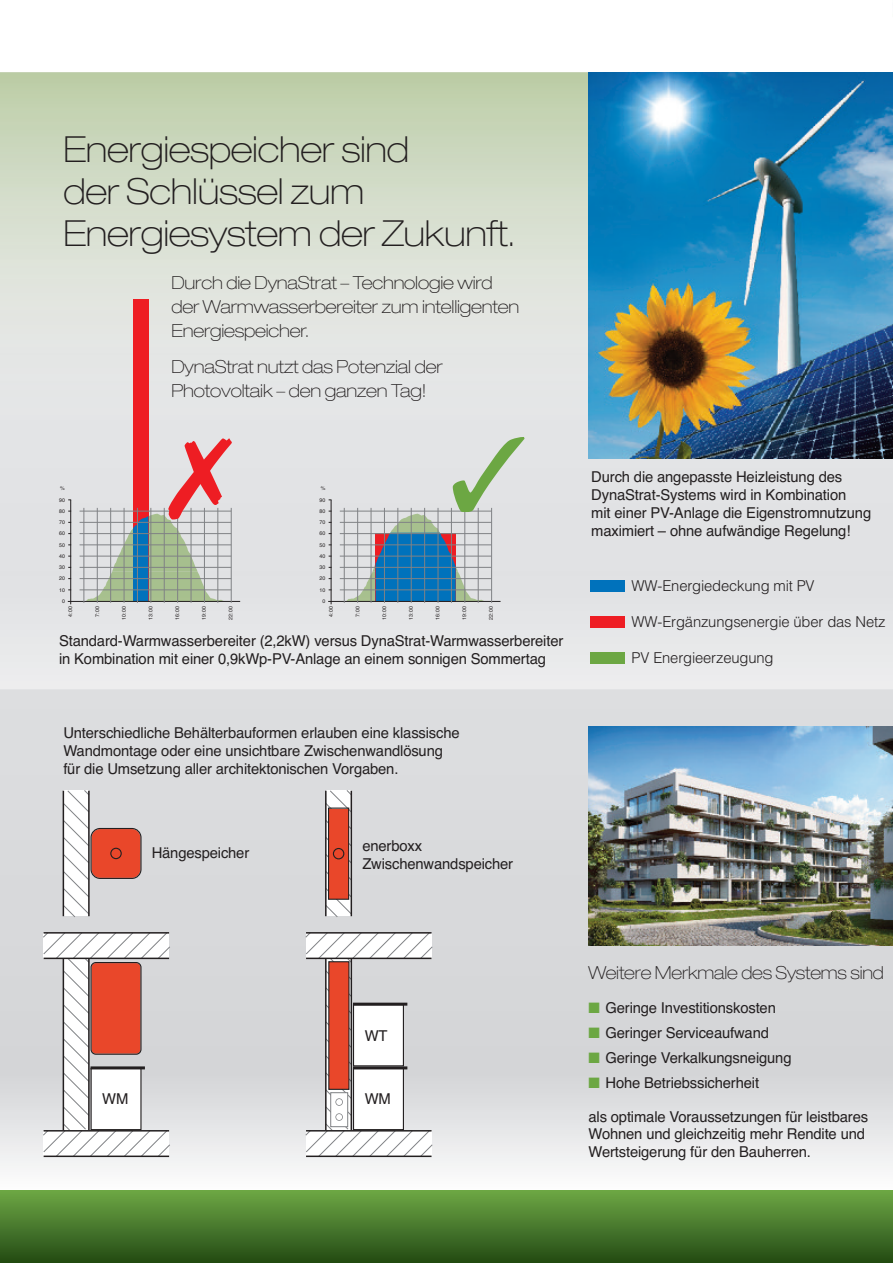
<style>
.page{position:relative;width:893px;height:1263px;background:#fff}
.page>*{position:absolute;margin:0;border:0;box-sizing:border-box;transform-origin:0 0}
.t1{font:100 expanded 36px/42px "Helvetica Neue";letter-spacing:-.01em;color:#231f20}
.t2{font:100 expanded 18px/24px "Helvetica Neue";letter-spacing:-.01em;color:#231f20}
.t3{font:15px/18px "Helvetica";letter-spacing:-.01em;color:#231f20}
.t4{font:300 15px "Helvetica";letter-spacing:-.01em;color:#231f20}
.t5{font:5.25px/11.2px "Helvetica";color:#231f20;text-align:center}
.s1{color:#6ca743}
</style>
<div class="page">
<div style="left:0;top:72px;width:893px;height:1119px;background:#dbdcde"></div>
<div style="left:0;top:572px;width:893px;height:117px;background:#e6e7e9"></div>
<img style="left:0;top:1128px;width:893px;height:63px">
<div style="left:0;top:1191px;width:893px;height:72px;background:linear-gradient(to bottom,#6da645,#244c14)"></div>
<img style="left:0;top:72px;width:893px;height:367px">
<img style="left:588px;top:72px;width:304px;height:386px">
<img style="left:588px;top:727px;width:304px;height:218px">
<img style="left:372px;top:514px;width:86px;height:58px">
<img style="left:346px;top:572px;width:139px;height:29px">
<svg style="left:376px;top:534px;width:80px;height:67px"></svg>
<img style="left:112px;top:514px;width:86px;height:58px">
<img style="left:86px;top:572px;width:138px;height:29px">
<div style="left:133px;top:299px;width:15px;height:302px;background:#ee1d23"></div>
<svg style="left:133px;top:516px;width:15px;height:85px"></svg>
<hr style="left:68px;top:601px;width:172px;height:1px;background:#231f20">
<hr style="left:70px;top:500px;width:1px;height:104px;background:#231f20">
<hr style="left:84px;top:508px;width:1px;height:95px;background:#808285">
<hr style="left:97px;top:508px;width:1px;height:95px;background:#808285">
<hr style="left:110px;top:508px;width:1px;height:95px;background:#808285">
<hr style="left:124px;top:508px;width:1px;height:95px;background:#808285">
<hr style="left:137px;top:508px;width:1px;height:95px;background:#808285">
<hr style="left:151px;top:508px;width:1px;height:95px;background:#808285">
<hr style="left:164px;top:508px;width:1px;height:95px;background:#808285">
<hr style="left:177px;top:508px;width:1px;height:95px;background:#808285">
<hr style="left:191px;top:508px;width:1px;height:95px;background:#808285">
<hr style="left:204px;top:508px;width:1px;height:95px;background:#808285">
<hr style="left:218px;top:508px;width:1px;height:95px;background:#808285">
<hr style="left:231px;top:508px;width:1px;height:95px;background:#808285">
<hr style="left:80px;top:511px;width:151px;height:1px;background:#808285">
<hr style="left:328px;top:601px;width:173px;height:1px;background:#231f20">
<hr style="left:331px;top:500px;width:1px;height:104px;background:#231f20">
<hr style="left:344px;top:508px;width:1px;height:95px;background:#808285">
<hr style="left:357px;top:508px;width:1px;height:95px;background:#808285">
<hr style="left:371px;top:508px;width:1px;height:95px;background:#808285">
<hr style="left:384px;top:508px;width:1px;height:95px;background:#808285">
<hr style="left:398px;top:508px;width:1px;height:95px;background:#808285">
<hr style="left:411px;top:508px;width:1px;height:95px;background:#808285">
<hr style="left:424px;top:508px;width:1px;height:95px;background:#808285">
<hr style="left:438px;top:508px;width:1px;height:95px;background:#808285">
<hr style="left:451px;top:508px;width:1px;height:95px;background:#808285">
<hr style="left:465px;top:508px;width:1px;height:95px;background:#808285">
<hr style="left:478px;top:508px;width:1px;height:95px;background:#808285">
<hr style="left:491px;top:508px;width:1px;height:95px;background:#808285">
<hr style="left:340px;top:511px;width:151px;height:1px;background:#808285">
<hr style="left:80px;top:522px;width:151px;height:1px;background:#808285">
<hr style="left:340px;top:522px;width:151px;height:1px;background:#808285">
<hr style="left:80px;top:533px;width:151px;height:1px;background:#808285">
<hr style="left:340px;top:533px;width:151px;height:1px;background:#808285">
<hr style="left:80px;top:545px;width:151px;height:1px;background:#808285">
<hr style="left:340px;top:545px;width:151px;height:1px;background:#808285">
<hr style="left:80px;top:556px;width:151px;height:1px;background:#808285">
<hr style="left:340px;top:556px;width:151px;height:1px;background:#808285">
<hr style="left:80px;top:567px;width:151px;height:1px;background:#808285">
<hr style="left:340px;top:567px;width:151px;height:1px;background:#808285">
<hr style="left:80px;top:578px;width:151px;height:1px;background:#808285">
<hr style="left:340px;top:578px;width:151px;height:1px;background:#808285">
<hr style="left:80px;top:590px;width:151px;height:1px;background:#808285">
<hr style="left:340px;top:590px;width:151px;height:1px;background:#808285">
<div style="left:591px;top:580px;width:34px;height:12px;background:#0072bc"></div>
<div style="left:591px;top:616px;width:34px;height:12px;background:#ee1d23"></div>
<div style="left:591px;top:652px;width:34px;height:12px;background:#6ca743"></div>
<svg style="left:62px;top:790px;width:80px;height:127px"></svg>
<hr style="left:63px;top:791px;width:1px;height:125px;background:#231f20">
<hr style="left:88px;top:791px;width:2px;height:125px;background:#231f20">
<svg style="left:42px;top:932px;width:129px;height:225px"></svg>
<hr style="left:44px;top:1155px;width:125px;height:2px;background:#231f20">
<hr style="left:44px;top:1130px;width:125px;height:1px;background:#231f20">
<svg style="left:325px;top:790px;width:28px;height:127px"></svg>
<hr style="left:91px;top:1066px;width:54px;height:3px;background:#231f20">
<svg style="left:305px;top:932px;width:128px;height:225px"></svg>
<hr style="left:306px;top:1155px;width:126px;height:2px;background:#231f20">
<hr style="left:306px;top:1130px;width:126px;height:1px;background:#231f20">
<hr style="left:353px;top:1066px;width:54px;height:3px;background:#231f20">
<div style="left:354px;top:1005px;width:49px;height:60px;background:#fff"></div>
<div style="left:353px;top:1004px;width:51px;height:62px;border:1px solid #231f20"></div>
<hr style="left:353px;top:1003px;width:54px;height:3px;background:#231f20">
<div style="left:329px;top:962px;width:19px;height:127px;background:#e9472a"></div>
<div style="left:331px;top:1093px;width:16px;height:33px;background:#fff"></div>
<div style="left:330px;top:1092px;width:18px;height:35px;border:1px solid #808285"></div>
<div style="left:335px;top:1098px;width:8px;height:8px;border:2px solid #808285;border-radius:50%"></div>
<div style="left:335px;top:1113px;width:8px;height:8px;border:2px solid #808285;border-radius:50%"></div>
<svg style="left:168px;top:438px;width:64px;height:81px"></svg>
<svg style="left:453px;top:437px;width:72px;height:75px"></svg>
<h1 class="t1" style="left:63px;top:132px;width:454px">Energiespeicher sind<br>der Schlüssel zum<br>Energiesystem der Zukunft.</h1>
<p class="t2" style="left:171px;top:273px;width:350px">Durch die DynaStrat – Technologie wird der Warmwasserbereiter zum intelligenten<br>Energiespeicher.</p>
<p class="t2" style="left:171px;top:357px;width:273px">DynaStrat nutzt das Potenzial der<br>Photovoltaik – den ganzen Tag!</p>
<p class="t5" style="left:59px;top:483px;width:7px">%<br>90<br>80<br>70<br>60<br>50<br>40<br>30<br>20<br>10<br>0</p>
<p class="t5" style="left:65px;top:617px;width:12px;rotate:-90deg">4:00</p>
<p class="t5" style="left:92px;top:617px;width:12px;rotate:-90deg">7:00</p>
<p class="t5" style="left:118px;top:620px;width:15px;rotate:-90deg">10:00</p>
<p class="t5" style="left:145px;top:620px;width:15px;rotate:-90deg">13:00</p>
<p class="t5" style="left:172px;top:620px;width:15px;rotate:-90deg">16:00</p>
<p class="t5" style="left:198px;top:620px;width:15px;rotate:-90deg">19:00</p>
<p class="t5" style="left:225px;top:620px;width:15px;rotate:-90deg">22:00</p>
<p class="t5" style="left:320px;top:483px;width:7px">%<br>90<br>80<br>70<br>60<br>50<br>40<br>30<br>20<br>10<br>0</p>
<p class="t5" style="left:325px;top:617px;width:12px;rotate:-90deg">4:00</p>
<p class="t5" style="left:352px;top:617px;width:12px;rotate:-90deg">7:00</p>
<p class="t5" style="left:379px;top:620px;width:15px;rotate:-90deg">10:00</p>
<p class="t5" style="left:405px;top:620px;width:15px;rotate:-90deg">13:00</p>
<p class="t5" style="left:432px;top:620px;width:15px;rotate:-90deg">16:00</p>
<p class="t5" style="left:459px;top:620px;width:15px;rotate:-90deg">19:00</p>
<p class="t5" style="left:485px;top:620px;width:15px;rotate:-90deg">22:00</p>
<p class="t3" style="left:59px;top:631px;width:506px">Standard-Warmwasserbereiter (2,2kW) versus DynaStrat-Warmwasserbereiter in Kombination mit einer 0,9kWp-PV-Anlage an einem sonnigen Sommertag</p>
<p class="t3" style="left:63px;top:724px;width:398px">Unterschiedliche Behälterbauformen erlauben eine klassische<br>Wandmontage oder eine unsichtbare Zwischenwandlösung für die Umsetzung aller architektonischen Vorgaben.</p>
<p class="t3" style="left:152px;top:844px;width:99px">Hängespeicher</p>
<p class="t3" style="left:362px;top:837px;width:152px">enerboxx<br>Zwischenwandspeicher</p>
<p class="t3" style="left:591px;top:468px;width:281px">Durch die angepasste Heizleistung des DynaStrat-Systems wird in Kombination<br>mit einer PV-Anlage die Eigenstromnutzung maximiert – ohne aufwändige Regelung!</p>
<p class="t4" style="left:632px;top:577px;width:184px">WW-Energiedeckung mit PV</p>
<p class="t4" style="left:632px;top:613px;width:255px">WW-Ergänzungsenergie über das Netz</p>
<p class="t4" style="left:632px;top:649px;width:143px">PV Energieerzeugung</p>
<p class="t3" style="left:365px;top:1026px;width:24px">WT</p>
<p class="t3" style="left:102px;top:1090px;width:28px">WM</p>
<p class="t3" style="left:365px;top:1090px;width:28px">WM</p>
<p class="t2" style="left:588px;top:962px;width:297px">Weitere Merkmale des Systems sind</p>
<p class="t3" style="left:588px;top:999px;width:189px"><span class="s1">■</span> Geringe Investitionskosten</p>
<p class="t3" style="left:588px;top:1024px;width:182px"><span class="s1">■</span> Geringer Serviceaufwand</p>
<p class="t3" style="left:588px;top:1048px;width:205px"><span class="s1">■</span> Geringe Verkalkungsneigung</p>
<p class="t3" style="left:588px;top:1073px;width:172px"><span class="s1">■</span> Hohe Betriebssicherheit</p>
<p class="t3" style="left:588px;top:1108px;width:281px;line-height:17.2px">als optimale Voraussetzungen fur̈ leistbares<br>Wohnen und gleichzeitig mehr Rendite und<br>Wertsteigerung fur̈ den Bauherren.</p>
</div>
